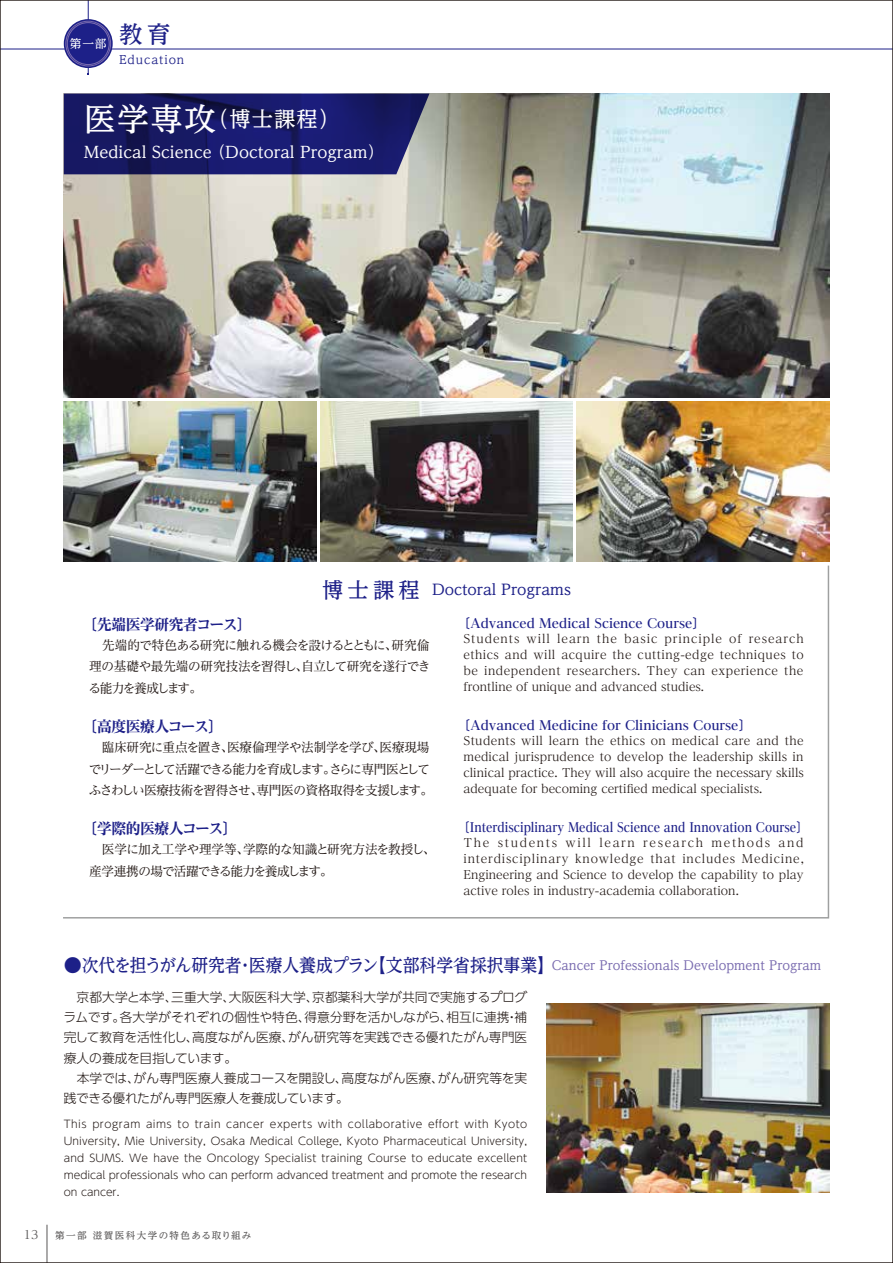
<style>
.page{position:relative;width:893px;height:1263px;background:#fff}
.page>*{position:absolute;margin:0;border:0;box-sizing:border-box;transform-origin:0 0}
.t1{font:500 21.3px "Reim Ytwz Pr 6";color:#fff}
.t2{font:500 15.9px "Reim Ytwz Pr 6";color:#fff}
.t3{font:700 expanded 14.85px "Reim Pr 6";letter-spacing:-.025em;color:#1d2088}
.t4{font:500 14.85px "Reim Ytwz Pr 6";letter-spacing:-.005em;color:#1d2088}
.t5{font:12.75px/21.8px "Reim Pr 6";letter-spacing:-.06em;color:#221815}
.t6{font:300 12.75px/20.2px "UD Shin Go Pr 6";color:#221815}
.t7{font:500 12.75px "Reim Ytwz Pr 6";color:#796baf;scale:.96 1}
.t8{font:700 12.75px "Reim Pr 6";color:#1d2088}
.t9{font:700 12.75px "Reim Pr 6";color:#1d2088;scale:.89 1}
.t10{font:11.7px/15.9px "Reim Pr 6";color:#221815;text-align:justify}
.t11{font:11.7px "Reim Ytwz Pr 6";letter-spacing:.075em;color:#1d2088}
.t12{font:500 11.7px "Reim Ytwz Pr 6";color:#fff}
.t13{font:11.7px "Reim Pr 6";color:#595757}
.t14{font:300 10.65px/17px "UD Shin Go Pr 6";color:#221815;text-align:justify}
.t15{font:500 9.6px "Reim Ytwz Pr 6";letter-spacing:.145em;color:#595757}
.s1{font-size:31.95px}
.s2{font-size:21.3px}
.s3{font-size:18px;color:#1d2088}
</style>
<div class="page">
<img style="left:64px;top:94px;width:765px;height:304px">
<img style="left:546px;top:1003px;width:283px;height:190px">
<img style="left:64px;top:402px;width:252px;height:159px">
<img style="left:320px;top:402px;width:253px;height:159px">
<img style="left:577px;top:402px;width:252px;height:159px">
<svg style="left:63px;top:565px;width:767px;height:354px"></svg>
<svg style="left:64px;top:94px;width:365px;height:80px;background:#1e2069"></svg>
<hr style="left:0;top:49px;width:893px;height:1px;background:#1d2088">
<hr style="left:88px;top:0;width:1px;height:74px;background:#1d2088">
<svg style="left:64px;top:19px;width:49px;height:49px"></svg>
<div style="left:67px;top:22px;width:43px;height:43px;background:#1d2088;border-radius:50%"></div>
<div style="left:66px;top:21px;width:45px;height:45px;border:1px solid #796baf;border-radius:50%"></div>
<div style="left:67px;top:22px;width:43px;height:43px;border:1px solid #796baf;border-radius:50%"></div>
<hr style="left:47px;top:1225px;width:1px;height:38px;background:#595757">
<p class="t12" style="left:70px;top:34px;width:102px">第一部 <sup>教育</sup></p>
<p class="t11" style="left:119px;top:50px;width:67px">Education</p>
<h1 class="t1" style="left:84px;top:101px;width:258px"><span class="s1">医学専攻</span>（博士課程）</h1>
<h2 class="t2" style="left:84px;top:139px;width:302px">Medical Science （Doctoral Program）</h2>
<p class="t4" style="left:322px;top:577px;width:250px"><span class="s2">博士課程</span> Doctoral Programs</p>
<p class="t3" style="left:83px;top:612px;width:170px">〔先端医学研究者コース〕</p>
<p class="t5" style="left:88px;top:634px;width:344px;text-align:justify">　先端的で特色ある研究に触れる機会を設けるとともに、研究倫理の基礎や最先端の研究技法を習得し、自立して研究を遂行できる能力を養成します。</p>
<p class="t3" style="left:83px;top:714px;width:141px">〔高度医療人コース〕</p>
<p class="t5" style="left:89px;top:736px;width:346px">　臨床研究に重点を置き、医療倫理学や法制学を学び、医療現場でリーダーとして活躍できる能力を育成します。さらに専門医としてふさわしい医療技術を習得させ、専門医の資格取得を支援します。</p>
<p class="t3" style="left:83px;top:816px;width:156px">〔学際的医療人コース〕</p>
<p class="t5" style="left:89px;top:838px;width:348px">　医学に加え工学や理学等、学際的な知識と研究方法を教授し、産学連携の場で活躍できる能力を養成します。</p>
<p class="t8" style="left:458px;top:612px;width:249px">〔Advanced Medical Science Course〕</p>
<p class="t10" style="left:463px;top:630px;width:342px">Students will learn the basic principle of research ethics and will acquire the cutting-edge techniques to be independent researchers. They can experience the frontline of unique and advanced studies.</p>
<p class="t8" style="left:458px;top:715px;width:295px">〔Advanced Medicine for Clinicians Course〕</p>
<p class="t10" style="left:463px;top:732px;width:342px">Students will learn the ethics on medical care and the medical jurisprudence to develop the leadership skills in clinical practice. They will also acquire the necessary skills adequate for becoming certified medical specialists.</p>
<p class="t9" style="left:458px;top:817px;width:394px">〔Interdisciplinary Medical Science and Innovation Course〕</p>
<p class="t10" style="left:463px;top:834px;width:342px">The students will learn research methods and interdisciplinary knowledge that includes Medicine, Engineering and Science to develop the capability to play active roles in industry-academia collaboration.</p>
<p class="t7" style="left:64px;top:955px;width:790px"><span class="s3">●次代を担うがん研究者・医療人養成プラン【文部科学省採択事業】</span>Cancer Professionals Development Program</p>
<p class="t6" style="left:64px;top:986px;width:465px">　京都大学と本学、三重大学、大阪医科大学、京都薬科大学が共同で実施するプログラムです。各大学がそれぞれの個性や特色、得意分野を活かしながら、相互に連携・補完して教育を活性化し、高度ながん医療、がん研究等を実践できる優れたがん専門医療人の養成を目指しています。<br>　本学では、がん専門医療人養成コースを開設し、高度ながん医療、がん研究等を実践できる優れたがん専門医療人を養成しています。</p>
<p class="t14" style="left:64px;top:1115px;width:465px">This program aims to train cancer experts with collaborative effort with Kyoto University, Mie University, Osaka Medical College, Kyoto Pharmaceutical University, and SUMS. We have the Oncology Specialist training Course to educate excellent medical professionals who can perform advanced treatment and promote the research on cancer.</p>
<p class="t13" style="left:24px;top:1225px;width:16px">13</p>
<p class="t15" style="left:55px;top:1227px;width:198px">第一部 滋賀医科大学の特色ある取り組み</p>
</div>
